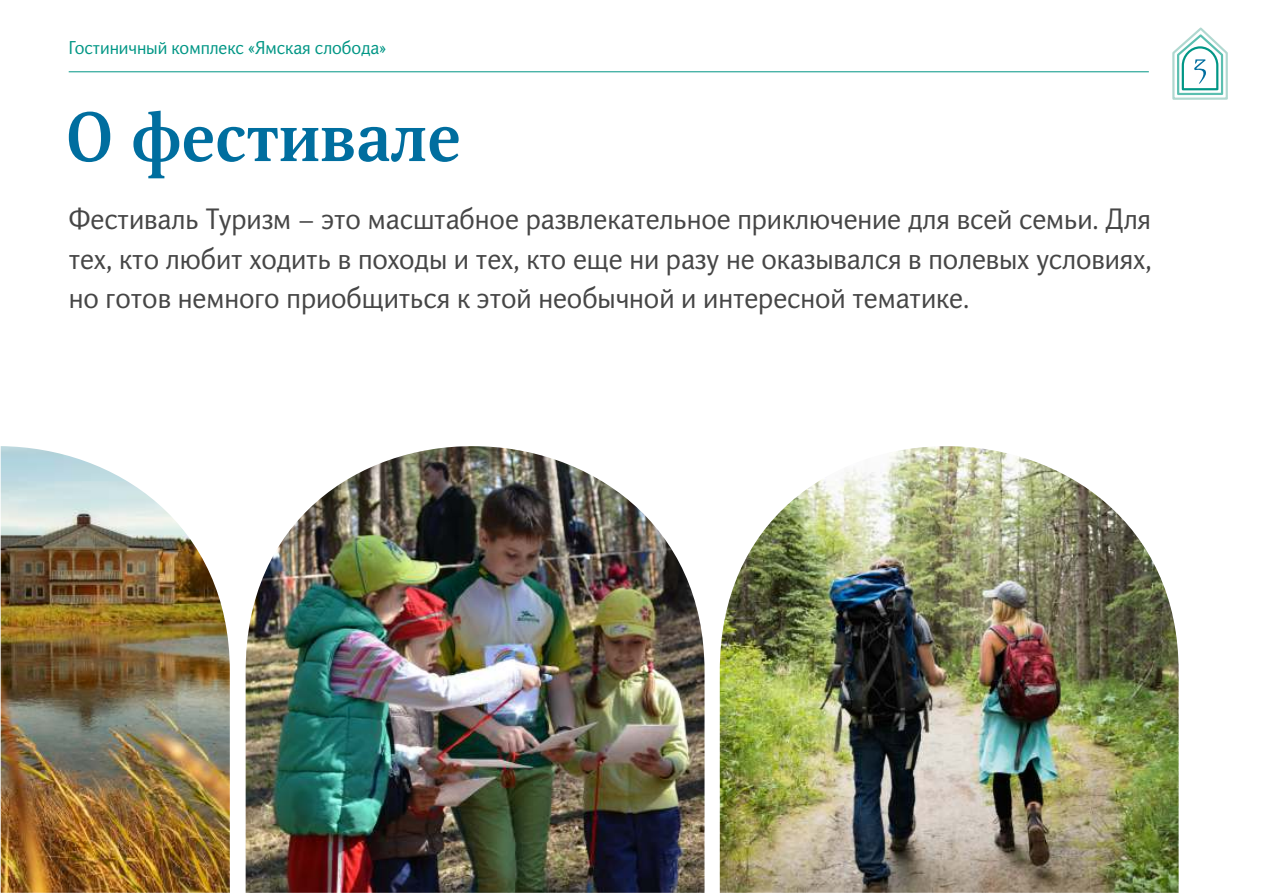
<style>
.page{position:relative;width:1263px;height:893px;background:#fff}
.page>*{position:absolute;margin:0;border:0;box-sizing:border-box;transform-origin:0 0}
.t1{font:700 67.5px "Orbi";letter-spacing:-.005em;color:#006e9f}
.t2{font:28.5px/39.3px "Orbi Sans";color:#464646;text-align:justify}
.t3{font:18px "Orbi Sans";color:#009685}
</style>
<div class="page">
<hr style="left:69px;top:71px;width:1080px;height:1px;background:#009685">
<svg style="left:1172px;top:27px;width:56px;height:73px"></svg>
<img style="left:720px;top:446px;width:458px;height:447px">
<img style="left:246px;top:446px;width:458px;height:447px">
<img style="left:1px;top:446px;width:229px;height:447px">
<p class="t3" style="left:69px;top:40px;width:319px">Гостиничный комплекс «Ямская слобода»</p>
<h1 class="t1" style="left:66px;top:111px;width:397px">О фестивале</h1>
<p class="t2" style="left:69px;top:202px;width:1084px">Фестиваль Туризм – это масштабное развлекательное приключение для всей семьи. Для тех, кто любит ходить в походы и тех, кто еще ни разу не оказывался в полевых условиях, но готов немного приобщиться к этой необычной и интересной тематике.</p>
</div>
